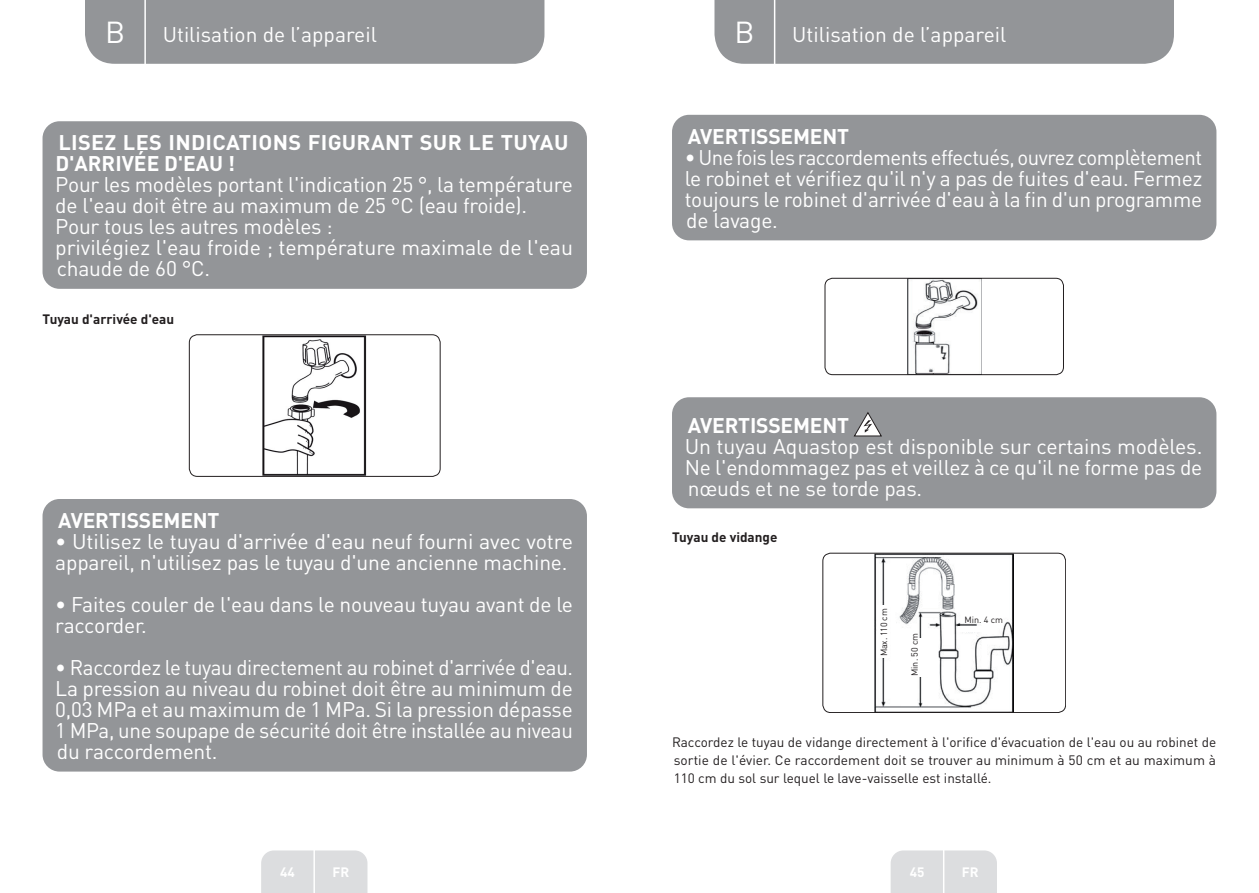
<style>
.page{position:relative;width:1259px;height:893px;background:#fff}
.page>*{position:absolute;margin:0;border:0;box-sizing:border-box;transform-origin:0 0}
.t1{font:30px "DIN Pro";color:#fff}
.Large_Text__3_2_mm{font:21px/21px "DIN Pro Regular";letter-spacing:-.01em;color:#fff}
.Large_Text__3_2_mm-2{font:21px/21px "DIN Pro Bold";letter-spacing:.015em;color:#fff}
.t2{font:21px "DIN Pro";color:#fff}
.Large_Text__3_2_mm-3{font:21px "DIN Pro Bold";letter-spacing:-.01em;color:#fff}
.Large_Text__3_2_mm-4{font:13.5px/18px "DIN Pro Regular";color:#231f20;text-align:justify}
.Large_Text__3_2_mm-5{font:13.5px "DIN Pro Bold";color:#231f20}
.t3{font:700 13.5px "DIN Pro";color:#fff}
.Large_Text__3_2_mm-6{font:9px "DIN Pro Regular";color:#231f20}
</style>
<div class="page">
<div style="left:85px;top:0;width:459px;height:64px;background:#939598"></div>
<div style="left:714px;top:0;width:460px;height:64px;background:#939598"></div>
<div style="left:261px;top:850px;width:106px;height:43px;background:#dcdddf"></div>
<div style="left:890px;top:850px;width:107px;height:43px;background:#dcdddf"></div>
<hr style="left:313px;top:833px;width:2px;height:60px;background:#fff">
<hr style="left:943px;top:833px;width:1px;height:60px;background:#fff">
<hr style="left:144px;top:0;width:2px;height:66px;background:#fff">
<hr style="left:774px;top:0;width:1px;height:66px;background:#fff">
<div style="left:43px;top:121px;width:544px;height:168px;background:#939598;border-radius:17px"></div>
<img style="left:262px;top:336px;width:105px;height:139px">
<div style="left:189px;top:334px;width:251px;height:143px;border:1px solid #231f20;border-radius:8px"></div>
<div style="left:43px;top:499px;width:544px;height:273px;background:#939598;border-radius:17px"></div>
<div style="left:672px;top:115px;width:544px;height:125px;background:#939598;border-radius:17px"></div>
<img style="left:907px;top:280px;width:71px;height:93px">
<div style="left:824px;top:278px;width:239px;height:97px;border:1px solid #231f20;border-radius:8px"></div>
<div style="left:672px;top:397px;width:544px;height:111px;background:#939598;border-radius:17px"></div>
<svg style="left:854px;top:412px;width:28px;height:24px"></svg>
<img style="left:874px;top:555px;width:140px;height:156px">
<div style="left:822px;top:553px;width:244px;height:160px;border:1px solid #231f20;border-radius:8px"></div>
<div style="left:877px;top:606px;width:13px;height:52px;background:#fff"></div>
<div style="left:913px;top:638px;width:15px;height:39px;background:#fff"></div>
<div style="left:958px;top:626px;width:26px;height:6px;background:#fff"></div>
<h1 class="t1" style="left:105px;top:11px;width:22px">B</h1>
<p class="t2" style="left:163px;top:20px;width:216px">Utilisation de l’appareil</p>
<h1 class="t1" style="left:734px;top:11px;width:22px">B</h1>
<p class="t2" style="left:792px;top:20px;width:216px">Utilisation de l’appareil</p>
<p class="Large_Text__3_2_mm-2" style="left:55px;top:131px;width:514px">LISEZ LES INDICATIONS FIGURANT SUR LE TUYAU<br>D'ARRIVÉE D'EAU !</p>
<p class="Large_Text__3_2_mm" style="left:55px;top:174px;width:519px">Pour les modèles portant l'indication 25 °, la température de l'eau doit être au maximum de 25 °C (eau froide).</p>
<p class="Large_Text__3_2_mm" style="left:55px;top:216px;width:279px">Pour tous les autres modèles :</p>
<p class="Large_Text__3_2_mm" style="left:55px;top:237px;width:519px">privilégiez l'eau froide ; température maximale de l'eau chaude de 60 °C.</p>
<p class="Large_Text__3_2_mm-5" style="left:43px;top:310px;width:133px">Tuyau d'arrivée d'eau</p>
<p class="Large_Text__3_2_mm-3" style="left:58px;top:506px;width:163px">AVERTISSEMENT</p>
<p class="Large_Text__3_2_mm" style="left:55px;top:530px;width:519px">• Utilisez le tuyau d'arrivée d'eau neuf fourni avec votre appareil, n'utilisez pas le tuyau d'une ancienne machine.</p>
<p class="Large_Text__3_2_mm" style="left:55px;top:593px;width:519px">• Faites couler de l'eau dans le nouveau tuyau avant de le raccorder.</p>
<p class="Large_Text__3_2_mm" style="left:55px;top:656px;width:519px;text-align:justify">• Raccordez le tuyau directement au robinet d'arrivée d'eau.<br>La pression au niveau du robinet doit être au minimum de 0,03 MPa et au maximum de 1 MPa. Si la pression dépasse 1 MPa, une soupape de sécurité doit être installée au niveau du raccordement.</p>
<p class="Large_Text__3_2_mm-3" style="left:688px;top:122px;width:163px">AVERTISSEMENT</p>
<p class="Large_Text__3_2_mm" style="left:685px;top:146px;width:519px;text-align:justify">• Une fois les raccordements effectués, ouvrez complètement le robinet et vérifiez qu'il n'y a pas de fuites d'eau. Fermez toujours le robinet d'arrivée d'eau à la fin d'un programme de lavage.</p>
<p class="Large_Text__3_2_mm-3" style="left:688px;top:411px;width:163px">AVERTISSEMENT</p>
<p class="Large_Text__3_2_mm" style="left:685px;top:435px;width:519px;text-align:justify">Un tuyau Aquastop est disponible sur certains modèles.<br>Ne l'endommagez pas et veillez à ce qu'il ne forme pas de nœuds et ne se torde pas.</p>
<p class="Large_Text__3_2_mm-5" style="left:672px;top:528px;width:107px">Tuyau de vidange</p>
<p class="Large_Text__3_2_mm-6" style="left:878px;top:656px;width:49px;rotate:-90deg">Max. 110 cm</p>
<p class="Large_Text__3_2_mm-6" style="left:909px;top:676px;width:45px;rotate:-90deg">Min. 50 cm</p>
<p class="Large_Text__3_2_mm-6" style="left:964px;top:614px;width:40px">Min. 4 cm</p>
<p class="Large_Text__3_2_mm-4" style="left:672px;top:732px;width:546px">Raccordez le tuyau de vidange directement à l'orifice d'évacuation de l'eau ou au robinet de sortie de l'évier. Ce raccordement doit se trouver au minimum à 50 cm et au maximum à 110 cm du sol sur lequel le lave-vaisselle est installé.</p>
<p class="t3" style="left:280px;top:862px;width:16px">44</p>
<p class="t3" style="left:332px;top:862px;width:18px">FR</p>
<p class="t3" style="left:909px;top:862px;width:16px">45</p>
<p class="t3" style="left:962px;top:862px;width:18px">FR</p>
</div>
